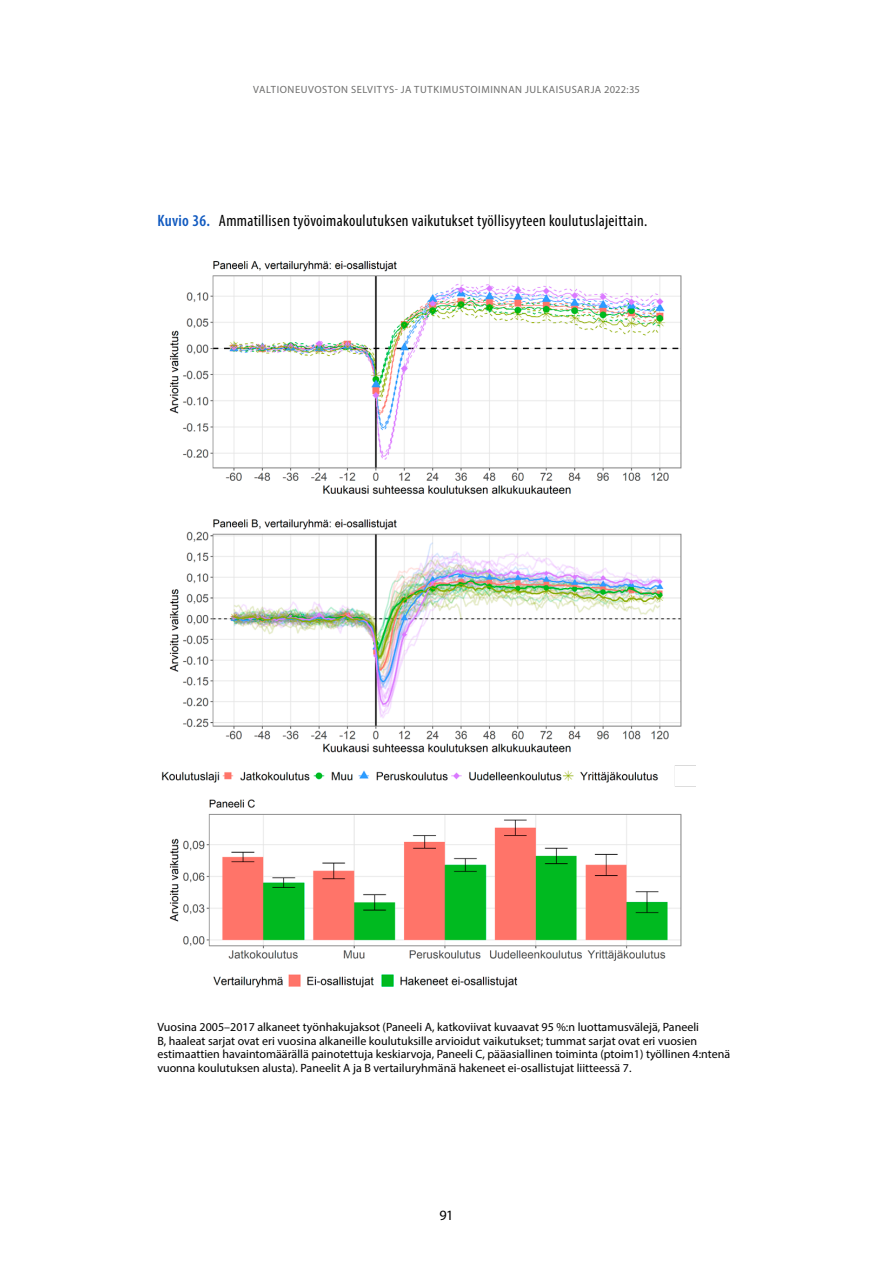
<style>
.page{position:relative;width:893px;height:1263px;background:#fff}
.page>*{position:absolute;margin:0;border:0;box-sizing:border-box;transform-origin:0 0}
.t1{font:condensed 16.5px "Myriad Pro";letter-spacing:.02em;color:#000}
.t2{font:14.25px "Myriad Pro";color:#000}
._05_Taulu_alaviite{font:12px/13.5px "Myriad Pro";color:#000}
.t3{font:10.5px "Myriad Pro";letter-spacing:.01em;color:#6e6e6d}
.s1{font-weight:600;color:#115ac0}
</style>
<div class="page">
<img style="left:161px;top:261px;width:534px;height:727px">
<p class="t3" style="left:253px;top:83px;width:14px">Valtioneuvoston</p>
<p class="t3" style="left:351px;top:83px;width:7px">selvitys</p>
<p class="t3" style="left:395px;top:83px;width:27px">- ja tutkimustoiminnan</p>
<p class="t3" style="left:525px;top:83px;width:7px">julkaisusarja</p>
<p class="t3" style="left:604px;top:83px;width:37px">2022:35</p>
<p class="t1" style="left:157px;top:210px;width:491px"><span class="s1">Kuvio 36.</span> Ammatillisen työvoimakoulutuksen vaikutukset työllisyyteen koulutuslajeittain.</p>
<p class="_05_Taulu_alaviite" style="left:157px;top:1020px;width:574px">Vuosina 2005–2017 alkaneet työnhakujaksot (Paneeli A, katkoviivat kuvaavat 95 %:n luottamusvälejä, Paneeli<br>B, haaleat sarjat ovat eri vuosina alkaneille koulutuksille arvioidut vaikutukset; tummat sarjat ovat eri vuosien estimaattien havaintomäärällä painotettuja keskiarvoja, Paneeli C, pääasiallinen toiminta (ptoim1) työllinen 4:ntenä vuonna koulutuksen alusta). Paneelit A ja B vertailuryhmänä hakeneet ei-osallistujat liitteessä 7.</p>
<p class="t2" style="left:439px;top:1206px;width:16px">91</p>
</div>
